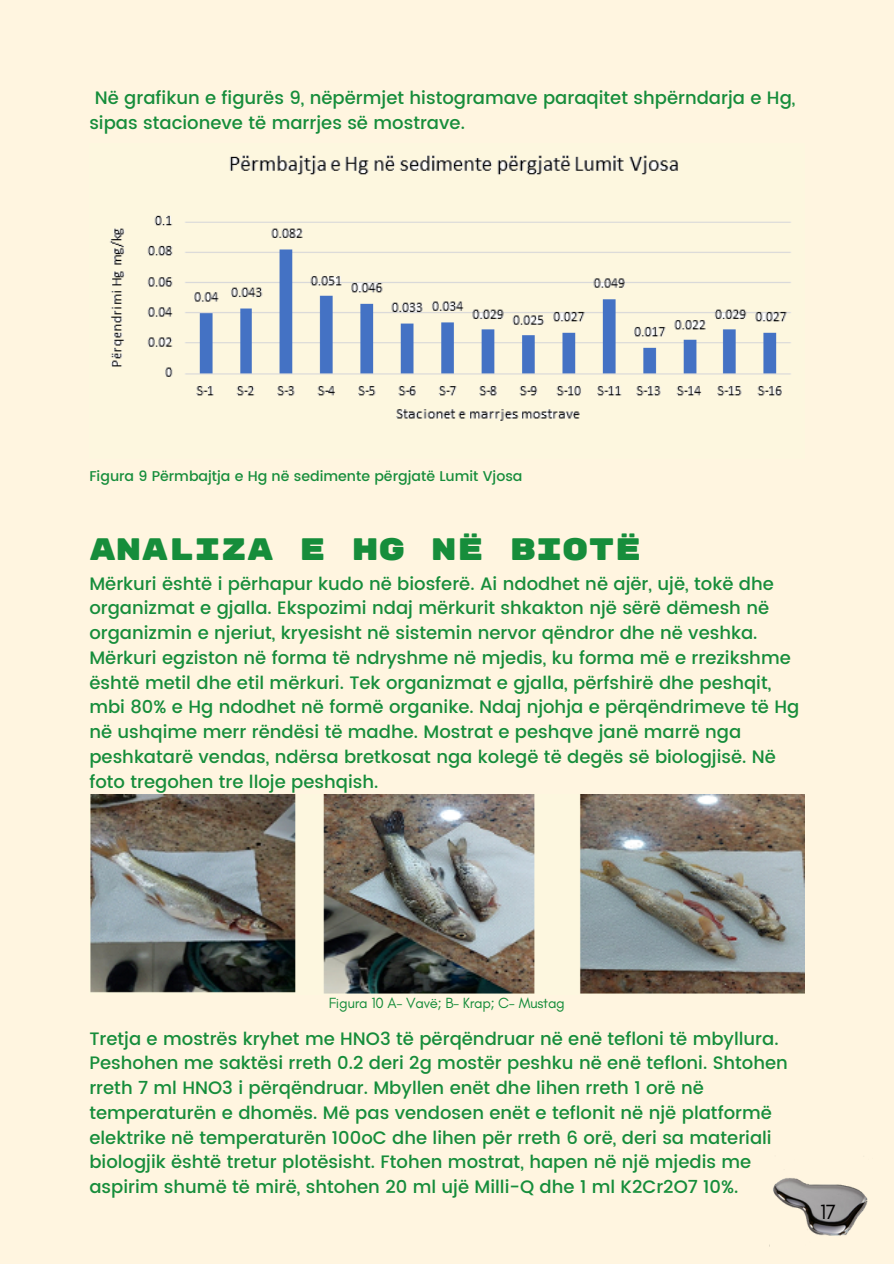
<style>
.page{position:relative;width:894px;height:1264px;background:#fff}
.page>*{position:absolute;margin:0;border:0;box-sizing:border-box;transform-origin:0 0}
.t1{font:30.9px "Rubik Mono One";color:#168d3b}
.t2{font:21px "Glacial Indifference";color:#000}
.t3{font:500 18px/24.8px "Poppins";color:#168d3b}
.t4{font:15px "Glacial Indifference";letter-spacing:-.015em;color:#168d3b}
.t5{font:500 14.1px "Poppins";color:#168d3b}
</style>
<div class="page">
<div style="left:0;top:0;width:893px;height:1263px;background:#fff5e0"></div>
<img style="left:109px;top:155px;width:682px;height:266px">
<img style="left:90px;top:794px;width:714px;height:200px">
<img style="left:769px;top:1178px;width:99px;height:69px">
<h1 class="t3" style="left:89px;top:86px;width:707px;text-indent:5px">Në grafikun e figurës 9, nëpërmjet histogramave paraqitet shpërndarja e Hg, sipas stacioneve të marrjes së mostrave.</h1>
<h3 class="t5" style="left:89px;top:468px;width:434px">Figura 9 Përmbajtja e Hg në sedimente përgjatë Lumit Vjosa</h3>
<h2 class="t1" style="left:89px;top:531px;width:553px">ANALIZA E HG NË BIOTË</h2>
<h2 class="t3" style="left:89px;top:571px;width:711px">Mërkuri është i përhapur kudo në biosferë. Ai ndodhet në ajër, ujë, tokë dhe organizmat e gjalla. Ekspozimi ndaj mërkurit shkakton një sërë dëmesh në organizmin e njeriut, kryesisht në sistemin nervor qëndror dhe në veshka.<br>Mërkuri egziston në forma të ndryshme në mjedis, ku forma më e rrezikshme është metil dhe etil mërkuri. Tek organizmat e gjalla, përfshirë dhe peshqit, mbi 80% e Hg ndodhet në formë organike. Ndaj njohja e përqëndrimeve të Hg në ushqime merr rëndësi të madhe. Mostrat e peshqve janë marrë nga peshkatarë vendas, ndërsa bretkosat nga kolegë të degës së biologjisë. Në foto tregohen tre lloje peshqish.</h2>
<p class="t4" style="left:328px;top:993px;width:238px">Figura 10 A- Vavë; B- Krap; C- Mustag</p>
<h1 class="t3" style="left:89px;top:1026px;width:699px">Tretja e mostrës kryhet me HNO3 të përqëndruar në enë tefloni të mbyllura.<br>Peshohen me saktësi rreth 0.2 deri 2g mostër peshku në enë tefloni. Shtohen rreth 7 ml HNO3 i përqëndruar. Mbyllen enët dhe lihen rreth 1 orë në temperaturën e dhomës. Më pas vendosen enët e teflonit në një platformë elektrike në temperaturën 100oC dhe lihen për rreth 6 orë, deri sa materiali biologjik është tretur plotësisht. Ftohen mostrat, hapen në një mjedis me aspirim shumë të mirë, shtohen 20 ml ujë Milli-Q dhe 1 ml K2Cr2O7 10%.</h1>
<p class="t2" style="left:819px;top:1198px;width:18px">17</p>
</div>
